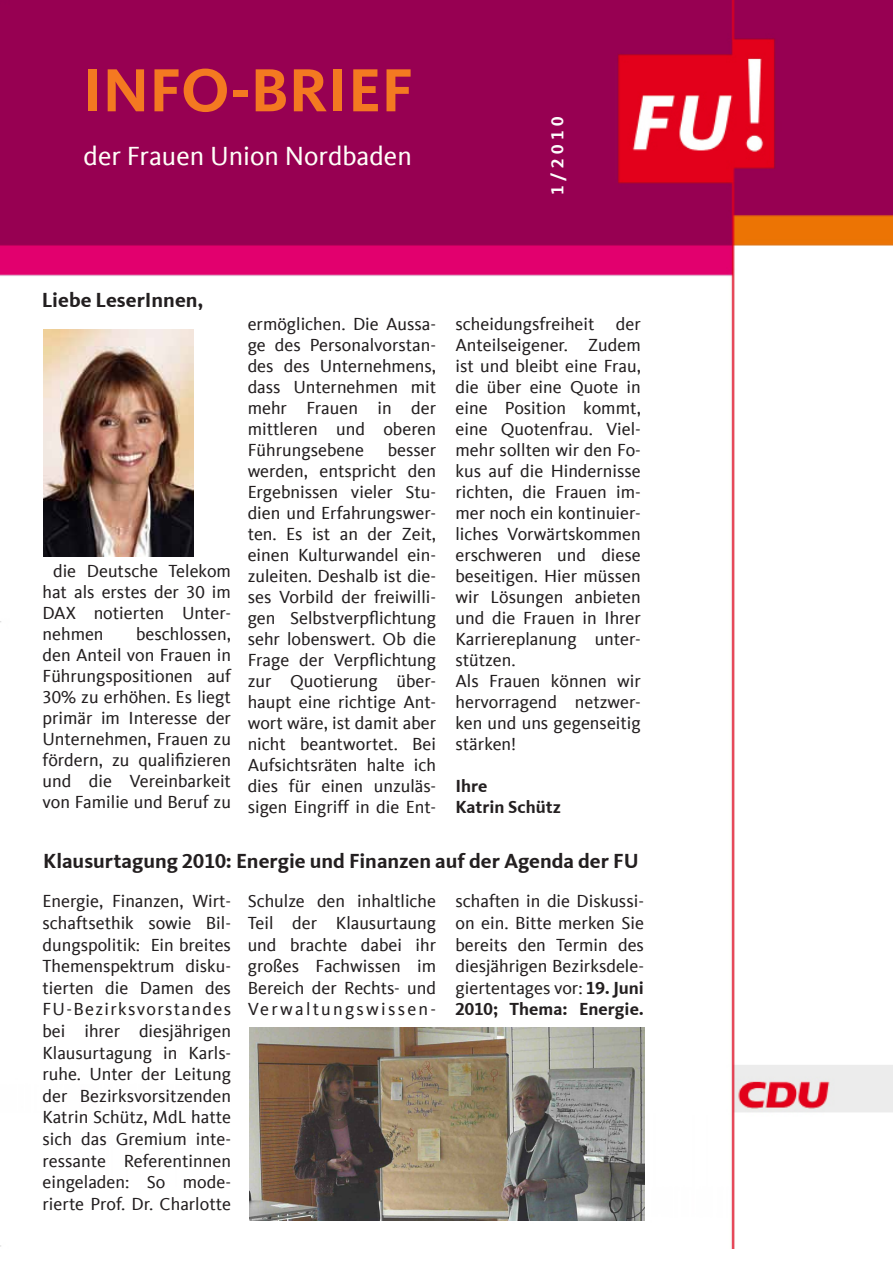
<style>
.page{position:relative;width:893px;height:1263px;background:#fff}
.page>*{position:absolute;margin:0;border:0;box-sizing:border-box;transform-origin:0 0}
.t1{font:700 63px "CDU Kievit Tab";color:#f47921}
.t2{font:27px "CDU Kievit Tab";color:#fffef8}
.t3{font:700 21px "CDU Kievit Tab";color:#231f20}
.t4{font:18px/21px "CDU Kievit Tab";color:#231f20;text-align:justify}
.t5{font:700 18px "CDU Kievit Tab";color:#231f20}
.t6{font:700 18px "CDU Kievit Tab";color:#fcfcfc}
.s1{font-weight:700}
</style>
<div class="page">
<img style="left:0;top:0;width:893px;height:1249px">
<img style="left:43px;top:329px;width:151px;height:227px">
<img style="left:249px;top:1028px;width:396px;height:192px">
<p class="t1" style="left:82px;top:53px;width:333px">INFO-BRIEF</p>
<p class="t2" style="left:84px;top:141px;width:330px">der Frauen Union Nordbaden</p>
<p class="t6" style="left:547px;top:195px;width:80px;rotate:-90deg">1/2010</p>
<p class="t3" style="left:42px;top:288px;width:163px">Liebe LeserInnen,</p>
<p class="t4" style="left:43px;top:560px;width:190px;text-indent:11px">die Deutsche Telekom hat als erstes der 30 im DAX notierten Unter&shy;nehmen</p>
<p class="t4" style="left:43px;top:623px;width:190px;text-indent:94px">beschlossen, den Anteil von Frauen in Führungspositionen auf 30% zu erhöhen. Es liegt primär im Interesse der Unternehmen, Frauen zu fördern, zu qualifizieren und die Vereinbarkeit von Familie und Beruf zu</p>
<p class="t4" style="left:248px;top:314px;width:190px">ermöglichen. Die Aussa&shy;ge des Personalvorstan&shy;des des Unternehmens, dass Unternehmen mit mehr Frauen in der mittleren und oberen Führungsebene</p>
<p class="t4" style="left:248px;top:440px;width:190px;text-indent:140px">besser werden, entspricht den Ergebnissen vieler Stu&shy;dien und Erfahrungswer&shy;ten. Es ist an der Zeit, einen Kulturwandel ein&shy;zuleiten. Deshalb ist die&shy;ses Vorbild der freiwilli&shy;gen Selbstverpflichtung sehr lobenswert. Ob die Frage der Verpflichtung zur Quotierung über&shy;haupt eine richtige Ant&shy;wort wäre, ist damit aber nicht beantwortet. Bei Aufsichtsräten halte ich dies für einen unzuläs&shy;sigen Eingriff in die Ent-</p>
<p class="t4" style="left:455px;top:314px;width:187px">scheidungsfreiheit der Anteilseigener. Zudem ist und bleibt eine Frau, die über eine Quote in eine Position kommt, eine Quotenfrau. Viel&shy;mehr sollten wir den Fo&shy;kus auf die Hindernisse richten, die Frauen im&shy;mer noch ein kontinuier&shy;liches Vorwärtskommen erschweren und diese beseitigen. Hier müssen wir Lösungen anbieten und die Frauen in Ihrer Karriereplanung unter&shy;stützen.</p>
<p class="t4" style="left:455px;top:671px;width:187px">Als Frauen können wir hervorragend netzwer&shy;ken und uns gegenseitig stärken!</p>
<p class="t5" style="left:455px;top:775px;width:33px">Ihre</p>
<p class="t5" style="left:455px;top:796px;width:107px">Katrin Schütz</p>
<p class="t3" style="left:43px;top:848px;width:597px">Klausurtagung 2010: Energie und Finanzen auf der Agenda der FU</p>
<p class="t4" style="left:43px;top:891px;width:190px;line-height:21.6px">Energie, Finanzen, Wirt&shy;schaftsethik sowie Bil&shy;dungspolitik: Ein breites Themenspektrum disku&shy;tierten die Damen des FU-Bezirksvorstandes bei ihrer diesjährigen Klausurtagung in Karls&shy;ruhe. Unter der Leitung der Bezirksvorsitzenden Katrin Schütz, MdL hatte sich das Gremium inte&shy;ressante Referentinnen eingeladen: So mode&shy;rierte Prof. Dr. Charlotte</p>
<p class="t4" style="left:248px;top:891px;width:190px;line-height:21.6px">Schulze den inhaltliche Teil der Klausurtaung und brachte dabei ihr großes Fachwissen im Bereich der Rechts- und Verwaltungswissen-</p>
<p class="t4" style="left:455px;top:891px;width:190px;line-height:21.6px">schaften in die Diskussi&shy;on ein. Bitte merken Sie bereits den Termin des diesjährigen Bezirksdele&shy;giertentages vor: <span class="s1">19. Juni 2010; Thema: Energie.</span></p>
</div>
